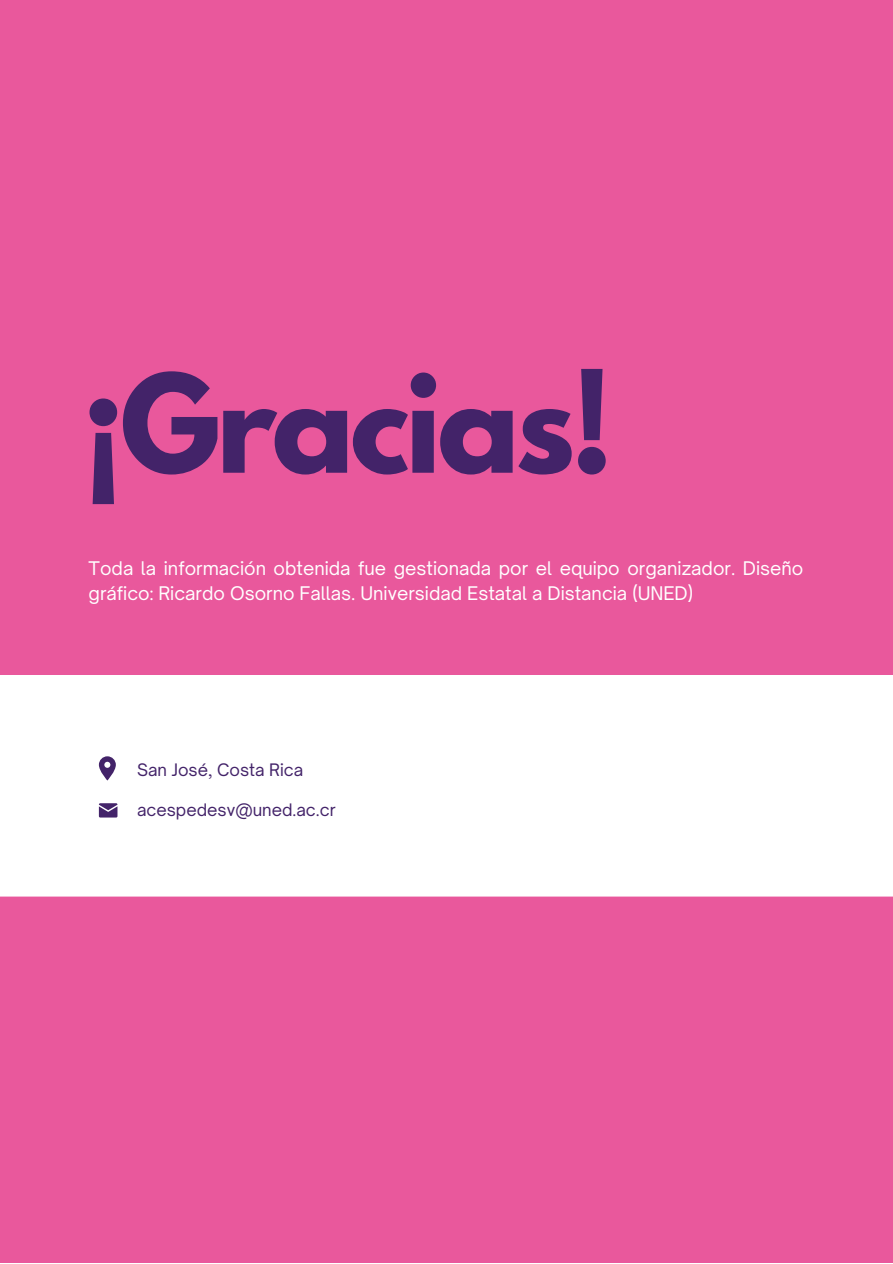
<style>
.page{position:relative;width:893px;height:1264px;background:#fff}
.page>*{position:absolute;margin:0;border:0;box-sizing:border-box;transform-origin:0 0}
.t1{font:700 120.6px "League Spartan";letter-spacing:-.035em;color:#432369}
.t2{font:18px/24.8px "Open Sauce One";color:#fff}
.t3{font:16.5px "Open Sauce One";color:#432369}
</style>
<div class="page">
<div style="left:0;top:0;width:892px;height:1262px;background:#e9589c"></div>
<div style="left:0;top:675px;width:892px;height:221px;background:#fff"></div>
<svg style="left:99px;top:756px;width:17px;height:24px"></svg>
<svg style="left:99px;top:803px;width:18px;height:14px"></svg>
<p class="t1" style="left:82px;top:364px;width:532px">¡Gracias!</p>
<p class="t2" style="left:89px;top:556px;width:716px">Toda la información obtenida fue gestionada por el equipo organizador. Diseño gráfico: Ricardo Osorno Fallas. Universidad Estatal a Distancia (UNED)</p>
<p class="t3" style="left:137px;top:759px;width:168px">San José, Costa Rica</p>
<p class="t3" style="left:137px;top:799px;width:200px">acespedesv@uned.ac.cr</p>
</div>
